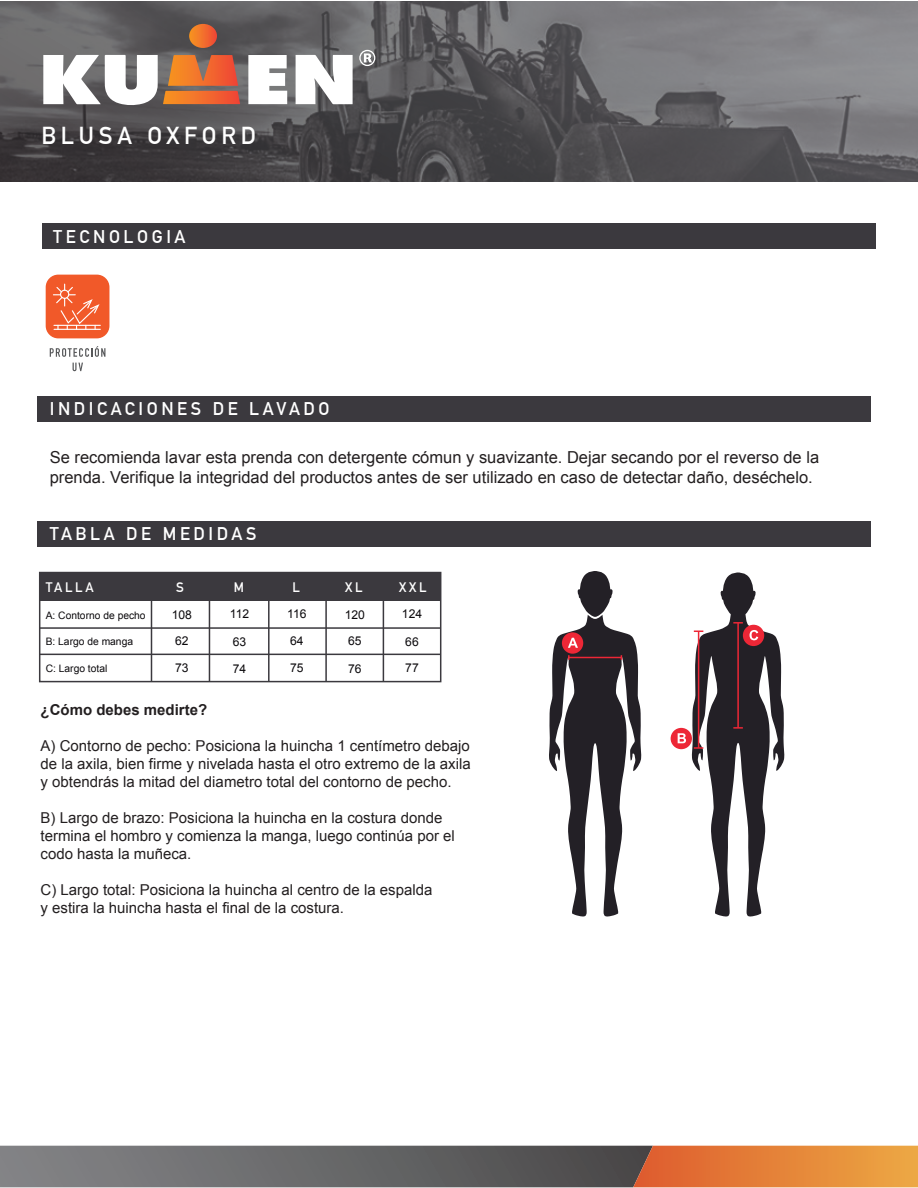
<style>
.page{position:relative;width:918px;height:1188px;background:#fff}
.page>*{position:absolute;margin:0;border:0;box-sizing:border-box;transform-origin:0 0}
.t1{font:700 24px "DIN Alternate";letter-spacing:.2em;color:#fff}
.t2{font:700 18px "DIN Alternate";letter-spacing:.2em;color:#fff}
.t3{font:16.5px/19.8px "Arial";color:#231f20}
.t4{font:15px/18px "Arial";color:#231f20}
.t5{font:700 15px "Arial";color:#231f20}
.t6{font:700 13.5px "DIN Alternate";letter-spacing:.2em;color:#fff}
.t7{font:12.15px/26.4px "Arial";color:#0b090c}
.t8{font:10.35px "Arial";color:#0b090c}
</style>
<div class="page">
<svg style="left:0;top:1px;width:918px;height:180px;background:#605f62"></svg>
<svg style="left:359px;top:50px;width:16px;height:16px"></svg>
<svg style="left:296px;top:55px;width:57px;height:49px"></svg>
<svg style="left:248px;top:55px;width:39px;height:49px"></svg>
<svg style="left:43px;top:55px;width:197px;height:51px"></svg>
<svg style="left:189px;top:24px;width:28px;height:24px"></svg>
<svg style="left:0;top:1146px;width:918px;height:41px;background:#8c6f5a"></svg>
<div style="left:42px;top:223px;width:834px;height:26px;background:#3b393e"></div>
<div style="left:37px;top:397px;width:834px;height:25px;background:#3b393e"></div>
<div style="left:37px;top:522px;width:834px;height:25px;background:#3b393e"></div>
<div style="left:39px;top:572px;width:402px;height:110px;border:2px solid #3b393e"></div>
<div style="left:40px;top:573px;width:401px;height:28px;background:#3b393e"></div>
<hr style="left:151px;top:598px;width:1px;height:84px;background:#3b393e">
<hr style="left:209px;top:598px;width:1px;height:84px;background:#3b393e">
<hr style="left:268px;top:598px;width:2px;height:84px;background:#3b393e">
<hr style="left:325px;top:598px;width:2px;height:84px;background:#3b393e">
<hr style="left:383px;top:598px;width:1px;height:84px;background:#3b393e">
<hr style="left:40px;top:627px;width:400px;height:2px;background:#3b393e">
<hr style="left:40px;top:654px;width:401px;height:1px;background:#3b393e">
<div style="left:671px;top:728px;width:21px;height:21px;background:#ed2736;border-radius:50%"></div>
<svg style="left:678px;top:733px;width:8px;height:10px"></svg>
<svg style="left:549px;top:571px;width:92px;height:346px"></svg>
<svg style="left:692px;top:572px;width:93px;height:345px"></svg>
<div style="left:46px;top:275px;width:63px;height:63px;background:#f15929;border-radius:13px"></div>
<hr style="left:54px;top:329px;width:46px;height:1px;background:#fff">
<svg style="left:53px;top:284px;width:47px;height:45px"></svg>
<svg style="left:50px;top:346px;width:55px;height:11px"></svg>
<svg style="left:73px;top:363px;width:10px;height:8px"></svg>
<h1 class="t1" style="left:41px;top:117px;width:216px">BLUSA OXFORD</h1>
<p class="t2" style="left:53px;top:223px;width:134px">TECNOLOGIA</p>
<p class="t2" style="left:50px;top:395px;width:281px">INDICACIONES DE LAVADO</p>
<p class="t3" style="left:50px;top:448px;width:771px">Se recomienda lavar esta prenda con detergente cómun y suavizante. Dejar secando por el reverso de la prenda. Verifique la integridad del productos antes de ser utilizado en caso de detectar daño, deséchelo.</p>
<p class="t2" style="left:50px;top:520px;width:208px">TABLA DE MEDIDAS</p>
<p class="t6" style="left:46px;top:577px;width:50px">TALLA</p>
<p class="t6" style="left:176px;top:577px;width:9px">S</p>
<p class="t6" style="left:234px;top:577px;width:12px">M</p>
<p class="t6" style="left:292px;top:577px;width:9px">L</p>
<p class="t6" style="left:345px;top:577px;width:19px">XL</p>
<p class="t6" style="left:399px;top:577px;width:29px">XXL</p>
<p class="t8" style="left:46px;top:608px;width:101px">A: Contorno de pecho</p>
<p class="t7" style="left:172px;top:601px;width:22px">108</p>
<p class="t7" style="left:175px;top:628px;width:15px">62<br>73</p>
<p class="t8" style="left:46px;top:635px;width:89px">B: Largo de manga</p>
<p class="t8" style="left:46px;top:661px;width:63px">C: Largo total</p>
<p class="t7" style="left:230px;top:601px;width:21px">112</p>
<p class="t7" style="left:233px;top:629px;width:15px">63<br>74</p>
<p class="t7" style="left:287px;top:601px;width:21px">116</p>
<p class="t7" style="left:290px;top:628px;width:15px">64<br>75</p>
<p class="t7" style="left:345px;top:601px;width:22px">120<br>65</p>
<p class="t7" style="left:348px;top:655px;width:15px">76</p>
<p class="t7" style="left:402px;top:601px;width:22px">124</p>
<p class="t7" style="left:405px;top:629px;width:15px">66<br>77</p>
<p class="t5" style="left:41px;top:700px;width:168px">¿Cómo debes medirte?</p>
<p class="t4" style="left:41px;top:737px;width:432px;text-align:justify">A) Contorno de pecho: Posiciona la huincha 1 centímetro debajo de la axila, bien firme y nivelada hasta el otro extremo de la axila y obtendrás la mitad del diametro total del contorno de pecho.</p>
<p class="t4" style="left:41px;top:809px;width:416px">B) Largo de brazo: Posiciona la huincha en la costura donde termina el hombro y comienza la manga, luego continúa por el codo hasta la muñeca.</p>
<p class="t4" style="left:41px;top:881px;width:393px">C) Largo total: Posiciona la huincha al centro de la espalda y estira la huincha hasta el final de la costura.</p>
</div>
